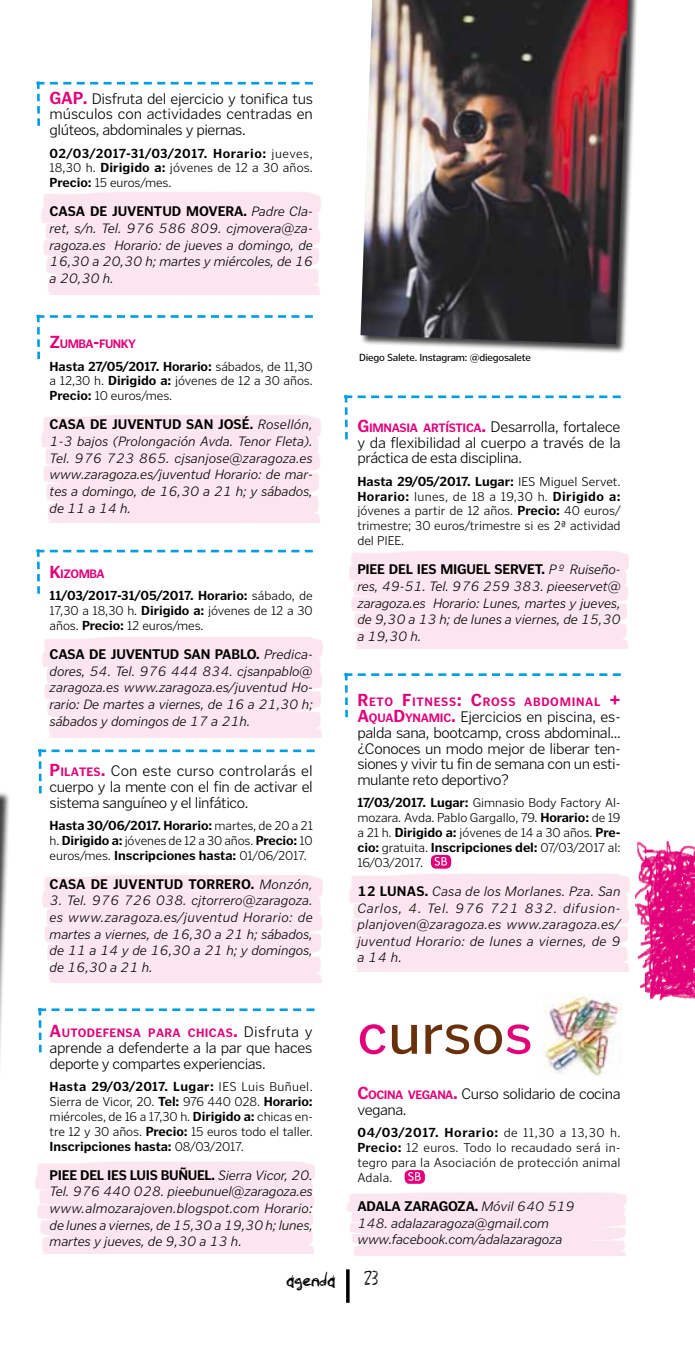
<style>
.page{position:relative;width:695px;height:1365px;background:#fff}
.page>*{position:absolute;margin:0;border:0;box-sizing:border-box;transform-origin:0 0}
.t1{font:59.5px "Poynter Gothic Text";color:#68300b}
.t2{font:21px "Philip'Signature";color:#000}
.t3{font:300 15.75px/15.8px "Poynter Gothic Text";letter-spacing:-.03em;color:#000;text-align:justify}
.t4{font:14px/16.6px "Poynter Gothic Text Tab Light Italc";letter-spacing:-.005em;color:#000;text-align:justify}
.t5{font:700 14px "Poynter Gothic Text Tab";letter-spacing:.01em;color:#000}
.t6{font:300 13.12px/14.9px "Poynter Gothic Text";letter-spacing:-.005em;color:#000;text-align:justify}
.t7{font:700 13.12px/14.9px "Poynter Gothic Text";letter-spacing:.015em;color:#000;text-align:justify}
.t8{font:700 12.25px "Poynter Gothic Text";letter-spacing:.025em;color:#e2007a}
.t9{font:700 12.25px "Poynter Gothic Text";letter-spacing:.055em;color:#e2007a}
.t10{font:10.5px "Poynter Gothic Text Tab";letter-spacing:-.02em;color:#000}
.s1{font-weight:700;font-size:17.5px;color:#e2007a}
.s2{font-weight:300}
.s3{font-family:"Poynter Gothic Text Tab";font-weight:700}
.s4{font-size:17.5px}
.s5{font-weight:700}
.s6{font-weight:700;font-size:12.25px;color:#e2007a}
.s7{font-family:"Poynter Gothic Text Tab Light Italc";font-weight:400}
.s8{font-weight:300;font-size:15.75px;color:#000}
.s9{color:#e2007a}
</style>
<div class="page">
<hr style="left:346px;top:1269px;width:3px;height:33px;background:#000">
<img style="left:635px;top:841px;width:59px;height:160px">
<img style="left:543px;top:993px;width:78px;height:83px">
<svg style="left:431px;top:854px;width:20px;height:14px"></svg>
<svg style="left:434px;top:856px;width:13px;height:9px"></svg>
<svg style="left:404px;top:1169px;width:21px;height:14px"></svg>
<svg style="left:408px;top:1171px;width:12px;height:9px"></svg>
<div style="left:0;top:780px;width:10px;height:464px;background:#000;opacity:.75"></div>
<div style="left:360px;top:0;width:278px;height:353px;background:#000;opacity:.75"></div>
<img style="left:360px;top:0;width:268px;height:344px">
<svg style="left:36px;top:81px;width:277px;height:45px"></svg>
<svg style="left:36px;top:315px;width:277px;height:44px"></svg>
<svg style="left:36px;top:549px;width:277px;height:44px"></svg>
<svg style="left:38px;top:749px;width:276px;height:44px"></svg>
<svg style="left:38px;top:1008px;width:276px;height:44px"></svg>
<svg style="left:344px;top:395px;width:276px;height:44px"></svg>
<svg style="left:344px;top:672px;width:276px;height:45px"></svg>
<p class="t3" style="left:50px;top:90px;width:265px"><span class="s1">GAP.</span> Disfruta del ejercicio y tonifica tus músculos con actividades centradas en glúteos, abdominales y piernas.</p>
<p class="t7" style="left:50px;top:145px;width:264px">02/03/2017-31/03/2017. Horario: <span class="s2">jueves, 18,30 h.</span> Dirigido a: <span class="s2">jóvenes de 12 a 30 años.<br></span>Precio: <span class="s2">15 euros/mes.</span></p>
<p class="t4" style="left:50px;top:203px;width:265px"><span class="s3">CASA DE JUVENTUD MOVERA.</span> Padre Cla&shy;ret, s/n. Tel. 976 586 809. cjmovera@za&shy;ragoza.es Horario: de jueves a domingo, de 16,30 a 20,30 h; martes y miércoles, de 16 a 20,30 h.</p>
<p class="t8" style="left:50px;top:337px;width:88px"><span class="s4">Z</span>UMBA<span class="s4">-</span>FUNKY</p>
<p class="t6" style="left:50px;top:359px;width:264px"><span class="s5">Hasta 27/05/2017. Horario:</span> sábados, de 11,30 a 12,30 h. <span class="s5">Dirigido a:</span> jóvenes de 12 a 30 años.<br><span class="s5">Precio:</span> 10 euros/mes.</p>
<p class="t4" style="left:50px;top:416px;width:264px"><span class="s3">CASA DE JUVENTUD SAN JOSÉ.</span> Rosellón, 1-3 bajos (Prolongación Avda. Tenor Fleta).<br>Tel. 976 723 865. cjsanjose@zaragoza.es www.zaragoza.es/juventud Horario: de mar&shy;tes a domingo, de 16,30 a 21 h; y sábados, de 11 a 14 h.</p>
<p class="t8" style="left:50px;top:566px;width:48px"><span class="s4">K</span>IZOMBA</p>
<p class="t6" style="left:50px;top:588px;width:264px"><span class="s5">11/03/2017-31/05/2017. Horario:</span> sábado, de 17,30 a 18,30 h. <span class="s5">Dirigido a:</span> jóvenes de 12 a 30 años. <span class="s5">Precio:</span> 12 euros/mes.</p>
<p class="t4" style="left:50px;top:646px;width:265px"><span class="s3">CASA DE JUVENTUD SAN PABLO.</span> Predica&shy;dores, 54. Tel. 976 444 834. cjsanpablo@ zaragoza.es www.zaragoza.es/juventud Ho&shy;rario: De martes a viernes, de 16 a 21,30 h; sábados y domingos de 17 a 21h.</p>
<p class="t3" style="left:50px;top:763px;width:265px"><span class="s1">P</span><span class="s6">ILATES</span><span class="s1">.</span> Con este curso controlarás el cuerpo y la mente con el fin de activar el sistema sanguíneo y el linfático.</p>
<p class="t7" style="left:50px;top:818px;width:264px">Hasta 30/06/2017. Horario: <span class="s2">martes, de 20 a 21 h.</span> Dirigido a: <span class="s2">jóvenes de 12 a 30 años.</span> Precio: <span class="s2">10 euros/mes.</span> Inscripciones hasta: <span class="s2">01/06/2017.</span></p>
<p class="t5" style="left:50px;top:876px;width:264px">CASA DE JUVENTUD TORRERO. <span class="s7">Monzón,</span></p>
<p class="t4" style="left:50px;top:892px;width:264px">3. Tel. 976 726 038. cjtorrero@zaragoza. es www.zaragoza.es/juventud Horario: de martes a viernes, de 16,30 a 21 h; sábados, de 11 a 14 y de 16,30 a 21 h; y domingos, de 16,30 a 21 h.</p>
<p class="t8" style="left:50px;top:1026px;width:264px"><span class="s4">A</span>UTODEFENSA PARA CHICAS<span class="s4">.</span> <span class="s8">Disfruta y</span></p>
<p class="t3" style="left:50px;top:1039px;width:264px">aprende a defenderte a la par que haces deporte y compartes experiencias.</p>
<p class="t6" style="left:50px;top:1079px;width:264px"><span class="s5">Hasta 29/03/2017. Lugar:</span> IES Luis Buñuel.<br>Sierra de Vicor, 20. <span class="s5">Tel:</span> 976 440 028. <span class="s5">Horario: </span>miércoles, de 16 a 17,30 h. <span class="s5">Dirigido a:</span> chicas en&shy;tre 12 y 30 años. <span class="s5">Precio:</span> 15 euros todo el taller.<br><span class="s5">Inscripciones hasta:</span> 08/03/2017.</p>
<p class="t4" style="left:50px;top:1166px;width:265px"><span class="s3">PIEE DEL IES LUIS BUÑUEL.</span> Sierra Vicor, 20.<br>Tel. 976 440 028. pieebunuel@zaragoza.es www.almozarajoven.blogspot.com Horario: de lunes a viernes, de 15,30 a 19,30 h; lunes, martes y jueves, de 9,30 a 13 h.</p>
<p class="t10" style="left:359px;top:351px;width:173px">Diego Salete. Instagram: @diegosalete</p>
<p class="t3" style="left:357px;top:418px;width:265px"><span class="s1">G</span><span class="s6">IMNASIA ARTÍSTICA</span><span class="s1">.</span> Desarrolla, fortalece y da flexibilidad al cuerpo a través de la práctica de esta disciplina.</p>
<p class="t6" style="left:357px;top:474px;width:264px"><span class="s5">Hasta 29/05/2017. Lugar:</span> IES Miguel Servet.<br><span class="s5">Horario:</span> lunes, de 18 a 19,30 h. <span class="s5">Dirigido a: </span>jóvenes a partir de 12 años. <span class="s5">Precio:</span> 40 euros/ trimestre; 30 euros/trimestre si es 2ª actividad del PIEE.</p>
<p class="t4" style="left:357px;top:561px;width:265px"><span class="s3">PIEE DEL IES MIGUEL SERVET.</span> Pº Ruiseño&shy;res, 49-51. Tel. 976 259 383. pieeservet@ zaragoza.es Horario: Lunes, martes y jueves, de 9,30 a 13 h; de lunes a viernes, de 15,30 a 19,30 h.</p>
<p class="t9" style="left:357px;top:695px;width:264px"><span class="s4">R</span>ETO <span class="s4">F</span>ITNESS<span class="s4">: C</span>ROSS ABDOMINAL <span class="s4">+</span></p>
<p class="t3" style="left:357px;top:708px;width:265px"><span class="s1">A</span><span class="s6">QUA</span><span class="s1">D</span><span class="s6">YNAMIC</span><span class="s1">.</span> Ejercicios en piscina, es&shy;palda sana, bootcamp, cross abdominal... ¿Conoces un modo mejor de liberar ten&shy;siones y vivir tu fin de semana con un esti&shy;mulante reto deportivo?</p>
<p class="t6" style="left:357px;top:795px;width:264px"><span class="s5">17/03/2017. Lugar:</span> Gimnasio Body Factory Al&shy;mozara. Avda. Pablo Gargallo, 79. <span class="s5">Horario:</span> de 19 a 21 h. <span class="s5">Dirigido a:</span> jóvenes de 14 a 30 años. <span class="s5">Pre&shy;cio:</span> gratuita. <span class="s5">Inscripciones del:</span> 07/03/2017 al:<br>16/03/2017.</p>
<p class="t4" style="left:357px;top:882px;width:265px"><span class="s3">12 LUNAS.</span> Casa de los Morlanes. Pza. San Carlos, 4. Tel. 976 721 832. difusion&shy;planjoven@zaragoza.es www.zaragoza.es/ juventud Horario: de lunes a viernes, de 9 a 14 h.</p>
<p class="t1" style="left:357px;top:1000px;width:177px"><span class="s9">c</span>urso<span class="s9">s</span></p>
<p class="t3" style="left:357px;top:1086px;width:264px"><span class="s1">C</span><span class="s6">OCINA VEGANA</span><span class="s1">.</span> Curso solidario de cocina vegana.</p>
<p class="t6" style="left:357px;top:1125px;width:265px"><span class="s5">04/03/2017. Horario:</span> de 11,30 a 13,30 h.<br><span class="s5">Precio:</span> 12 euros. Todo lo recaudado será in&shy;tegro para la Asociación de protección animal Adala.</p>
<p class="t4" style="left:357px;top:1197px;width:218px;text-align:left"><span class="s3">ADALA ZARAGOZA.</span> Móvil 640 519<br>148. adalazaragoza@gmail.com www.facebook.com/adalazaragoza</p>
<p class="t2" style="left:286px;top:1266px;width:50px">agenda</p>
<p class="t2" style="left:364px;top:1266px;width:15px">23</p>
</div>
